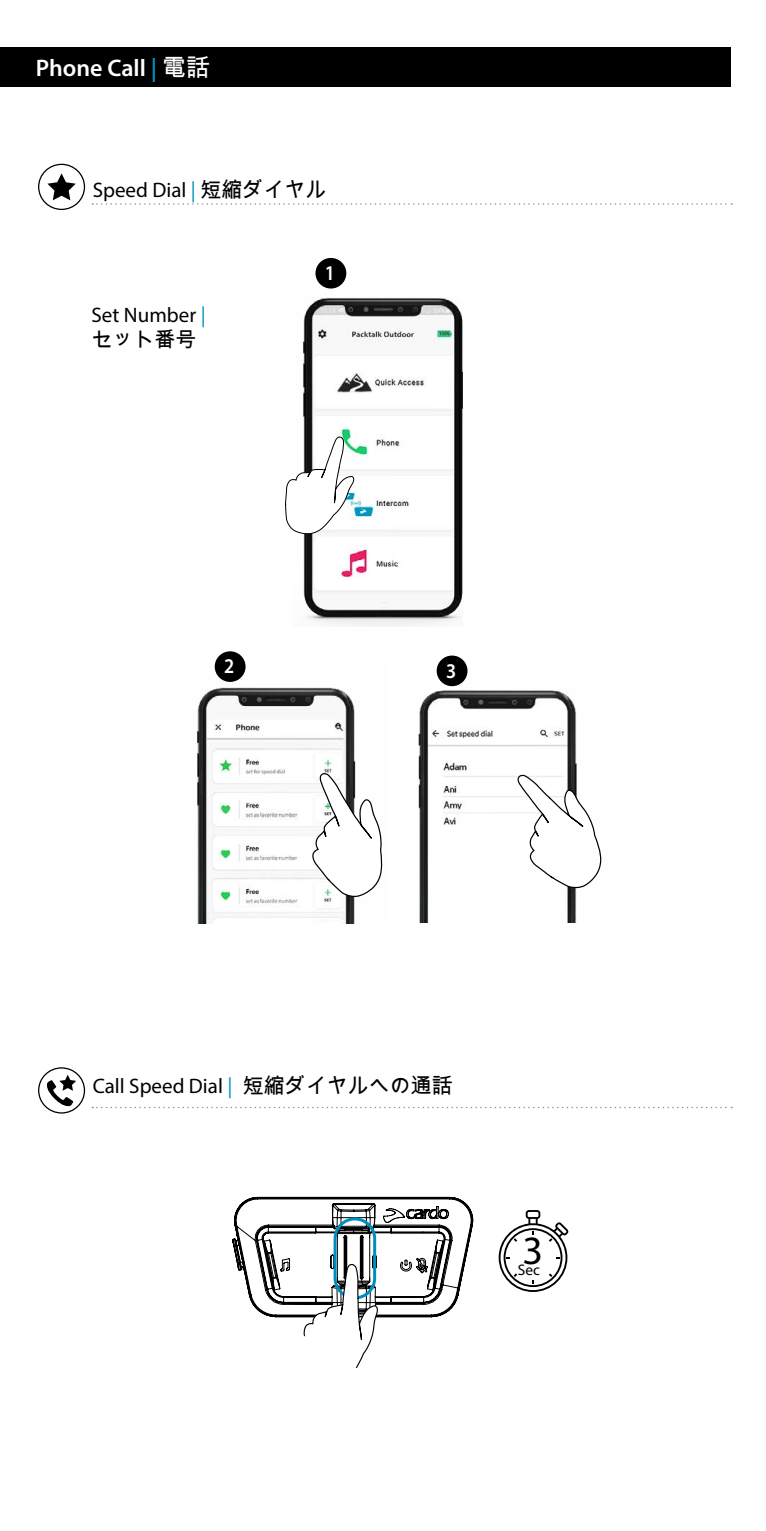
<style>
.page{position:relative;width:766px;height:1531px;background:#fff}
.page>*{position:absolute;margin:0;border:0;box-sizing:border-box;transform-origin:0 0}
.t1{font:40.2px "Myriad Pro";color:#000}
.t2{font:600 24px "Myriad Pro";color:#fff}
.t3{font:21px "Myriad Pro";color:#000}
.t4{font:21px "Arial Unicode MS";color:#000}
.t5{font:600 21px "Myriad Pro";color:#fff;scale:.9 1}
.t6{font:15.3px "Myriad Pro";color:#000}
.s1{color:#0091c0}
.s2{font-family:"Arial Unicode MS";font-weight:400}
.s3{font-family:"Arial Unicode MS"}
</style>
<div class="page">
<svg style="left:92px;top:1107px;width:640px;height:1px"></svg>
<div style="left:38px;top:1067px;width:47px;height:46px;border:1px solid #000;border-radius:50%"></div>
<svg style="left:92px;top:203px;width:640px;height:2px"></svg>
<div style="left:38px;top:164px;width:47px;height:46px;border:1px solid #000;border-radius:50%"></div>
<svg style="left:47px;top:173px;width:29px;height:27px"></svg>
<svg style="left:498px;top:1210px;width:70px;height:82px"></svg>
<svg style="left:232px;top:1196px;width:241px;height:172px"></svg>
<img style="left:418px;top:663px;width:184px;height:260px">
<div style="left:436px;top:655px;width:31px;height:31px;background:#000;border-radius:50%"></div>
<img style="left:197px;top:664px;width:159px;height:260px">
<svg style="left:311px;top:768px;width:72px;height:130px"></svg>
<div style="left:215px;top:651px;width:30px;height:31px;background:#000;border-radius:50%"></div>
<img style="left:303px;top:298px;width:160px;height:328px">
<div style="left:315px;top:258px;width:31px;height:30px;background:#000;border-radius:50%"></div>
<svg style="left:285px;top:435px;width:70px;height:106px"></svg>
<svg style="left:516px;top:772px;width:85px;height:117px"></svg>
<div style="left:0;top:47px;width:730px;height:39px;background:#000"></div>
<svg style="left:47px;top:1075px;width:29px;height:31px"></svg>
<p class="t2" style="left:36px;top:52px;width:176px">Phone Call <span class="s1">|</span> <span class="s2">電話</span></p>
<p class="t3" style="left:93px;top:177px;width:235px">Speed Dial <span class="s1">|</span> <span class="s3">短縮ダイヤル</span></p>
<p class="t3" style="left:91px;top:302px;width:116px">Set Number <span class="s1">|</span></p>
<p class="t4" style="left:91px;top:324px;width:107px">セット番号</p>
<p class="t5" style="left:325px;top:260px;width:13px">1</p>
<p class="t5" style="left:224px;top:653px;width:13px">2</p>
<p class="t5" style="left:446px;top:657px;width:13px">3</p>
<p class="t3" style="left:93px;top:1073px;width:361px">Call Speed Dial <span class="s1">|</span> <span class="s3">短縮ダイヤルへの通話</span></p>
<h1 class="t1" style="left:522px;top:1225px;width:22px">3</h1>
<p class="t6" style="left:517px;top:1260px;width:24px">Sec</p>
</div>
